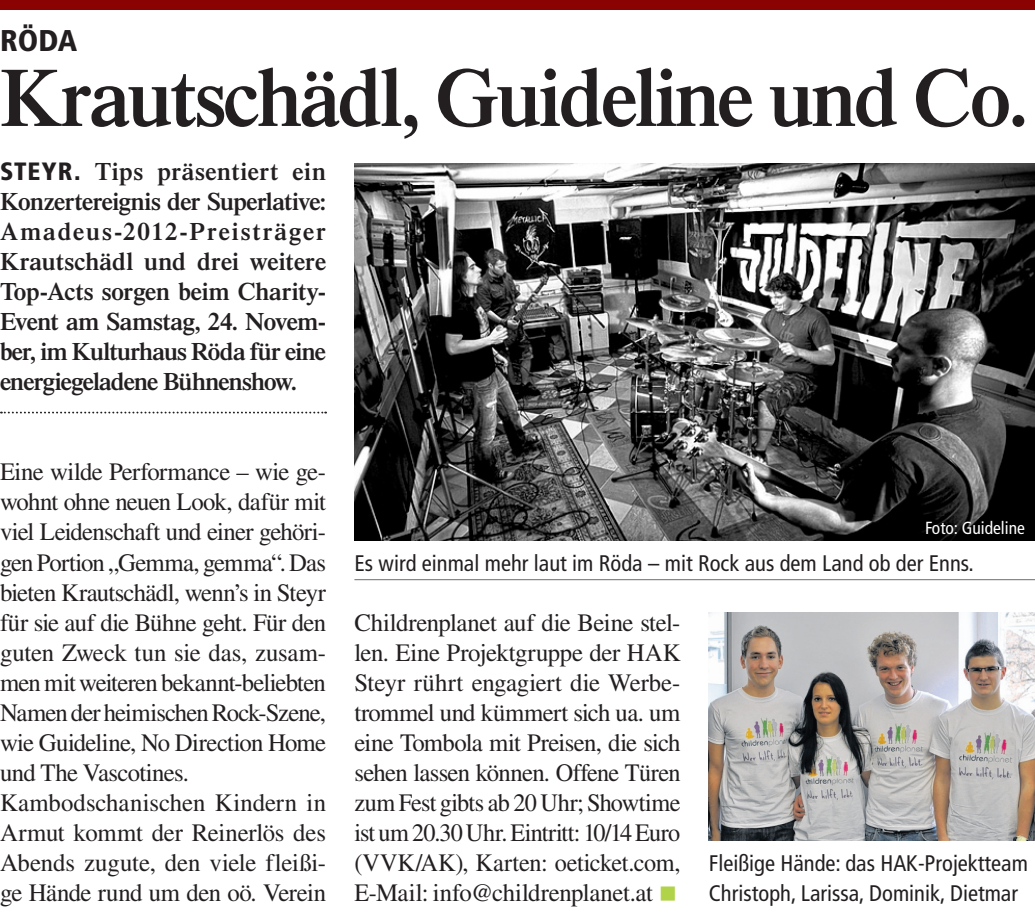
<style>
.page{position:relative;width:1035px;height:915px;background:#fff}
.page>*{position:absolute;margin:0;border:0;box-sizing:border-box;transform-origin:0 0}
.Titel_37{font:600 82.5px "Times LT Std";letter-spacing:-.03em;color:#231f20}
.Schlagwort{font:900 condensed 30px "Frutiger LT Com";color:#231f20}
.Fließtext{font:25px/30px "Times LT Std";letter-spacing:-.015em;color:#231f20;text-align:justify}
.Vorspann{font:600 25px/30px "Times LT Std";letter-spacing:-.03em;color:#231f20;text-align:justify}
.Bildtext{font:condensed 22.5px/30px "Frutiger LT Com";color:#231f20}
.Foto_im_Bild{font:condensed 17.5px "Frutiger LT Com";color:#fff}
.s1{font-family:"Frutiger LT Com";font-weight:900;font-stretch:condensed}
</style>
<div class="page">
<svg style="left:1px;top:411px;width:325px;height:2px"></svg>
<div style="left:0;top:0;width:1035px;height:10px;background:#8b0202"></div>
<hr style="left:354px;top:579px;width:681px;height:1px;background:#6c6d70">
<img style="left:354px;top:163px;width:681px;height:377px">
<img style="left:709px;top:612px;width:326px;height:228px">
<p class="Schlagwort" style="left:0;top:22px;width:79px">RÖDA</p>
<p class="Titel_37" style="left:0;top:49px;width:1030px">Krautschädl, Guideline und Co.</p>
<p class="Vorspann" style="left:0;top:156px;width:328px"><span class="s1">STEYR.</span> Tips präsentiert ein Konzertereignis der Superlative:<br>Amadeus-2012-Preisträger Krautschädl und drei weitere Top-Acts sorgen beim Charity-Event am Samstag, 24. Novem&shy;ber, im Kulturhaus Röda für eine energiegeladene Bühnenshow.</p>
<p class="Fließtext" style="left:0;top:456px;width:328px">Eine wilde Performance – wie ge&shy;wohnt ohne neuen Look, dafür mit viel Leidenschaft und einer gehöri&shy;gen Portion „Gemma, gemma“. Das bieten Krautschädl, wenn’s in Steyr für sie auf die Bühne geht. Für den guten Zweck tun sie das, zusam&shy;men mit weiteren bekannt-beliebten Namen der heimischen Rock-Szene, wie Guideline, No Direction Home und The Vascotines.</p>
<p class="Fließtext" style="left:0;top:786px;width:327px">Kambodschanischen Kindern in Armut kommt der Reinerlös des Abends zugute, den viele fleißi&shy;ge Hände rund um den oö. Verein</p>
<p class="Foto_im_Bild" style="left:925px;top:517px;width:101px">Foto: Guideline</p>
<p class="Bildtext" style="left:354px;top:547px;width:621px">Es wird einmal mehr laut im Röda – mit Rock aus dem Land ob der Enns.</p>
<p class="Fließtext" style="left:354px;top:606px;width:328px">Childrenplanet auf die Beine stel&shy;len. Eine Projektgruppe der HAK Steyr rührt engagiert die Werbe&shy;trommel und kümmert sich ua. um eine Tombola mit Preisen, die sich sehen lassen können. Offene Türen zum Fest gibts ab 20 Uhr; Showtime ist um 20.30 Uhr. Eintritt: 10/14 Euro (VVK/AK), Karten: oeticket.com, E-Mail: info@childrenplanet.at</p>
<p class="Bildtext" style="left:709px;top:847px;width:320px">Fleißige Hände: das HAK-Projektteam<br>Christoph, Larissa, Dominik, Dietmar</p>
</div>
